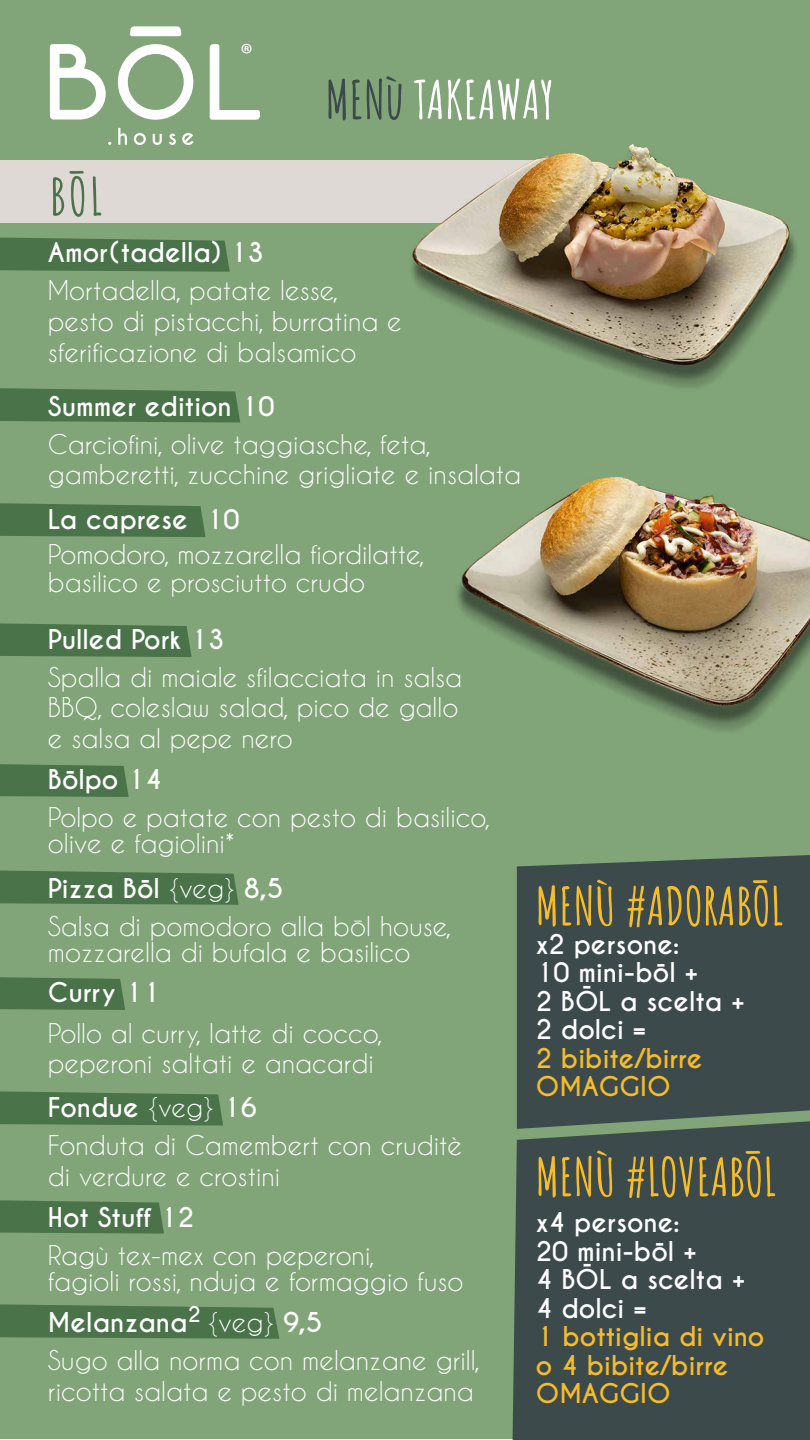
<style>
.page{position:relative;width:810px;height:1440px;background:#fff}
.page>*{position:absolute;margin:0;border:0;box-sizing:border-box;transform-origin:0 0}
.t1{font:700 52.28px "Amatic SC";color:#fff}
.t2{font:700 51.75px "Amatic SC";color:#f6bd2a}
.t3{font:700 51px "Amatic SC";color:#4a734a}
.t4{font:29.55px "Myriad Pro";color:#fff}
.t5{font:25.58px/30.7px "Caviar Dreams";color:#fff}
.t6{font:700 25.58px/28.5px "Caviar Dreams";color:#fff}
.t7{font:700 25.58px/28.5px "Caviar Dreams";color:#f6bd2a}
.s1{color:#3d4a4c}
.s2{font-weight:700}
</style>
<div class="page">
<div style="left:0;top:0;width:809px;height:1439px;background:#81a478"></div>
<div style="left:513px;top:1121px;width:297px;height:319px;background:#3d4a4c"></div>
<div style="left:517px;top:855px;width:293px;height:274px;background:#3d4a4c"></div>
<svg style="left:0;top:388px;width:240px;height:35px;background:#4f774e"></svg>
<svg style="left:0;top:503px;width:206px;height:34px;background:#4e764d"></svg>
<svg style="left:0;top:1304px;width:279px;height:35px;background:#4f774e"></svg>
<svg style="left:0;top:1200px;width:164px;height:34px;background:#4e774d"></svg>
<svg style="left:0;top:1091px;width:223px;height:35px;background:#4f774e"></svg>
<svg style="left:0;top:977px;width:125px;height:33px;background:#4d764c"></svg>
<svg style="left:0;top:871px;width:239px;height:34px;background:#4e764d"></svg>
<svg style="left:0;top:764px;width:129px;height:33px;background:#4d764d"></svg>
<svg style="left:0;top:623px;width:192px;height:34px;background:#4e764d"></svg>
<div style="left:0;top:161px;width:551px;height:62px;background:#ded9d4"></div>
<svg style="left:0;top:238px;width:230px;height:34px;background:#4e764d"></svg>
<svg style="left:130px;top:26px;width:51px;height:10px"></svg>
<svg style="left:118px;top:44px;width:75px;height:76px"></svg>
<svg style="left:210px;top:44px;width:50px;height:76px"></svg>
<svg style="left:50px;top:44px;width:56px;height:76px"></svg>
<svg style="left:118px;top:128px;width:9px;height:17px"></svg>
<svg style="left:134px;top:133px;width:12px;height:12px"></svg>
<svg style="left:153px;top:134px;width:9px;height:11px"></svg>
<svg style="left:169px;top:134px;width:7px;height:11px"></svg>
<svg style="left:182px;top:133px;width:12px;height:12px"></svg>
<img style="left:408px;top:145px;width:388px;height:243px">
<img style="left:457px;top:477px;width:353px;height:258px">
<h3 class="t3" style="left:50px;top:157px;width:54px">BŌL</h3>
<p class="t4" style="left:241px;top:36px;width:14px">®</p>
<h1 class="t1" style="left:326px;top:60px;width:230px"><span class="s1">MENù</span> TAKEAWAY</h1>
<p class="t6" style="left:48px;top:239px;width:218px">Amor(tadella) 13</p>
<p class="t5" style="left:48px;top:275px;width:356px">Mortadella, patate lesse, pesto di pistacchi, burratina e sferificazione di balsamico</p>
<p class="t6" style="left:48px;top:393px;width:228px">Summer edition 10</p>
<p class="t5" style="left:48px;top:428px;width:475px">Carciofini, olive taggiasche, feta, gamberetti, zucchine grigliate e insalata</p>
<p class="t6" style="left:48px;top:505px;width:193px">La caprese 10</p>
<p class="t5" style="left:48px;top:540px;width:378px;line-height:28.1px">Pomodoro, mozzarella fiordilatte, basilico e prosciutto crudo</p>
<p class="t6" style="left:48px;top:626px;width:178px">Pulled Pork 13</p>
<p class="t5" style="left:48px;top:661px;width:416px">Spalla di maiale sfilacciata in salsa<br>BBQ, coleslaw salad, pico de gallo e salsa al pepe nero</p>
<p class="t6" style="left:48px;top:766px;width:116px">Bōlpo 14</p>
<p class="t5" style="left:48px;top:804px;width:444px;line-height:25.6px">Polpo e patate con pesto di basilico, olive e fagiolini*</p>
<p class="t5" style="left:48px;top:869px;width:405px;line-height:37.9px"><span class="s2">Pizza Bōl</span> {veg} <span class="s2">8,5<br></span>Salsa di pomodoro alla bōl house,</p>
<p class="t5" style="left:48px;top:936px;width:364px">mozzarella di bufala e basilico</p>
<p class="t6" style="left:48px;top:979px;width:114px">Curry 11</p>
<p class="t5" style="left:48px;top:1017px;width:336px">Pollo al curry, latte di cocco, peperoni saltati e anacardi</p>
<p class="t5" style="left:48px;top:1088px;width:416px;line-height:37.9px"><span class="s2">Fondue</span> {veg} <span class="s2">16<br></span>Fonduta di Camembert con cruditè</p>
<p class="t5" style="left:48px;top:1160px;width:234px">di verdure e crostini</p>
<p class="t6" style="left:48px;top:1204px;width:148px">Hot Stuff 12</p>
<p class="t5" style="left:48px;top:1242px;width:417px;line-height:25.6px">Ragù tex-mex con peperoni,<br>fagioli rossi, nduja e formaggio fuso</p>
<p class="t5" style="left:48px;top:1303px;width:433px;line-height:37.9px"><span class="s2">Melanzana</span><sup>2</sup> {veg} <span class="s2">9,5<br></span>Sugo alla norma con melanzane grill,</p>
<p class="t5" style="left:48px;top:1376px;width:427px">ricotta salata e pesto di melanzana</p>
<h2 class="t2" style="left:536px;top:866px;width:249px">MENÙ #ADORABŌL</h2>
<p class="t6" style="left:536px;top:931px;width:211px">x2 persone:<br>10 mini-bōl +<br>2 BŌL a scelta +<br>2 dolci =</p>
<p class="t7" style="left:536px;top:1045px;width:168px">2 bibite/birre<br>OMAGGIO</p>
<h2 class="t2" style="left:536px;top:1137px;width:242px">MENÙ #LOVEABŌL</h2>
<p class="t6" style="left:536px;top:1209px;width:211px">x4 persone:<br>20 mini-bōl +<br>4 BŌL a scelta +<br>4 dolci =</p>
<p class="t7" style="left:536px;top:1323px;width:230px">1 bottiglia di vino o 4 bibite/birre<br>OMAGGIO</p>
</div>
